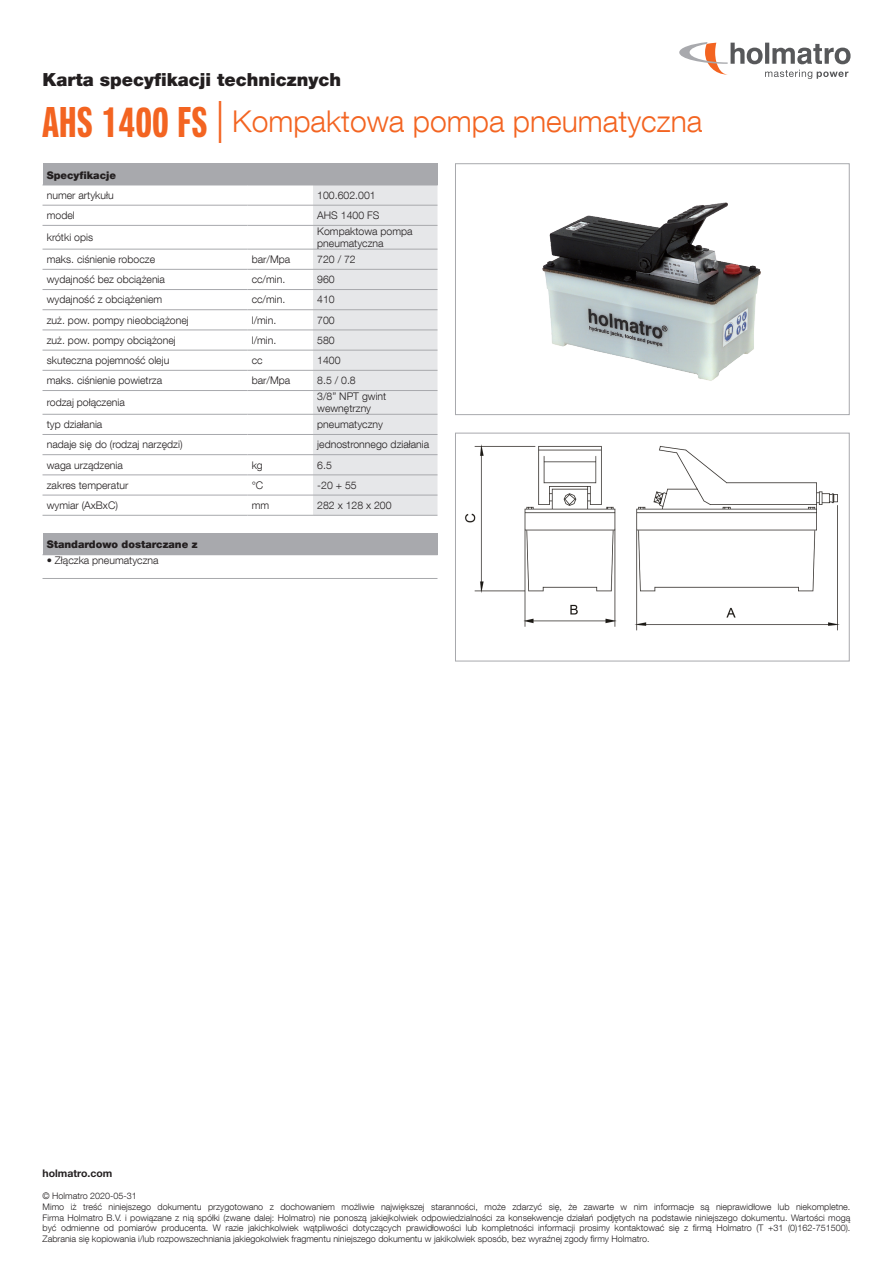
<style>
.page{position:relative;width:893px;height:1263px;background:#fff}
.page>*{position:absolute;margin:0;border:0;box-sizing:border-box;transform-origin:0 0}
.t1{font:300 30px "Helvetica Neue LT Com";color:#f36421}
.t2{font:900 18px "Helvetica Neue LT Com";color:#231f20}
.t3{font:300 10.5px/12px "Helvetica Neue LT Com";color:#231f20}
.t4{font:900 10.5px "Helvetica Neue LT Com";color:#231f20}
.t5{font:700 10.5px "Helvetica Neue LT Std";color:#231f20}
.t6{font:300 9px/10.8px "Helvetica Neue LT Com";color:#231f20}
.s1{font-family:"Neue Helvetica Pro 79 Cm";font-weight:700;font-size:42px}
.s2{font-family:"Helvetica Neue LT Std";font-size:42px}
</style>
<div class="page">
<svg style="left:679px;top:42px;width:171px;height:37px"></svg>
<div style="left:43px;top:164px;width:394px;height:21px;background:#a8a9ad"></div>
<svg style="left:313px;top:164px;width:125px;height:351px;background:#e1e2e4"></svg>
<hr style="left:43px;top:185px;width:204px;height:1px;background:#a8a9ad">
<hr style="left:247px;top:185px;width:66px;height:1px;background:#a8a9ad">
<hr style="left:313px;top:185px;width:125px;height:1px;background:#a8a9ad">
<hr style="left:43px;top:205px;width:204px;height:1px;background:#a8a9ad">
<hr style="left:247px;top:205px;width:66px;height:1px;background:#a8a9ad">
<hr style="left:313px;top:205px;width:124px;height:1px;background:#a8a9ad">
<hr style="left:43px;top:225px;width:204px;height:1px;background:#a8a9ad">
<hr style="left:247px;top:225px;width:66px;height:1px;background:#a8a9ad">
<hr style="left:313px;top:225px;width:124px;height:1px;background:#a8a9ad">
<hr style="left:43px;top:249px;width:204px;height:1px;background:#a8a9ad">
<hr style="left:247px;top:249px;width:66px;height:1px;background:#a8a9ad">
<hr style="left:313px;top:249px;width:124px;height:1px;background:#a8a9ad">
<hr style="left:43px;top:269px;width:204px;height:1px;background:#a8a9ad">
<hr style="left:247px;top:269px;width:66px;height:1px;background:#a8a9ad">
<hr style="left:313px;top:269px;width:124px;height:1px;background:#a8a9ad">
<hr style="left:43px;top:289px;width:204px;height:1px;background:#a8a9ad">
<hr style="left:247px;top:289px;width:66px;height:1px;background:#a8a9ad">
<hr style="left:313px;top:289px;width:124px;height:1px;background:#a8a9ad">
<hr style="left:43px;top:309px;width:204px;height:1px;background:#a8a9ad">
<hr style="left:247px;top:309px;width:66px;height:1px;background:#a8a9ad">
<hr style="left:313px;top:309px;width:124px;height:1px;background:#a8a9ad">
<hr style="left:43px;top:330px;width:204px;height:1px;background:#a8a9ad">
<hr style="left:247px;top:330px;width:66px;height:1px;background:#a8a9ad">
<hr style="left:313px;top:330px;width:124px;height:1px;background:#a8a9ad">
<hr style="left:43px;top:350px;width:204px;height:1px;background:#a8a9ad">
<hr style="left:247px;top:350px;width:66px;height:1px;background:#a8a9ad">
<hr style="left:313px;top:350px;width:124px;height:1px;background:#a8a9ad">
<hr style="left:43px;top:370px;width:204px;height:1px;background:#a8a9ad">
<hr style="left:247px;top:370px;width:66px;height:1px;background:#a8a9ad">
<hr style="left:313px;top:370px;width:124px;height:1px;background:#a8a9ad">
<hr style="left:43px;top:390px;width:204px;height:1px;background:#a8a9ad">
<hr style="left:247px;top:390px;width:66px;height:1px;background:#a8a9ad">
<hr style="left:313px;top:390px;width:124px;height:1px;background:#a8a9ad">
<hr style="left:43px;top:414px;width:204px;height:1px;background:#a8a9ad">
<hr style="left:247px;top:414px;width:66px;height:1px;background:#a8a9ad">
<hr style="left:313px;top:414px;width:124px;height:1px;background:#a8a9ad">
<hr style="left:43px;top:434px;width:204px;height:1px;background:#a8a9ad">
<hr style="left:247px;top:434px;width:66px;height:1px;background:#a8a9ad">
<hr style="left:313px;top:434px;width:124px;height:1px;background:#a8a9ad">
<hr style="left:43px;top:454px;width:204px;height:1px;background:#a8a9ad">
<hr style="left:247px;top:454px;width:66px;height:1px;background:#a8a9ad">
<hr style="left:313px;top:454px;width:124px;height:1px;background:#a8a9ad">
<hr style="left:43px;top:475px;width:204px;height:1px;background:#a8a9ad">
<hr style="left:247px;top:475px;width:66px;height:1px;background:#a8a9ad">
<hr style="left:313px;top:475px;width:124px;height:1px;background:#a8a9ad">
<hr style="left:43px;top:515px;width:204px;height:1px;background:#a8a9ad">
<hr style="left:43px;top:495px;width:204px;height:1px;background:#a8a9ad">
<hr style="left:247px;top:515px;width:66px;height:1px;background:#a8a9ad">
<hr style="left:247px;top:495px;width:66px;height:1px;background:#a8a9ad">
<hr style="left:313px;top:515px;width:124px;height:1px;background:#a8a9ad">
<hr style="left:313px;top:495px;width:124px;height:1px;background:#a8a9ad">
<div style="left:43px;top:533px;width:394px;height:22px;background:#a8a9ad"></div>
<svg style="left:437px;top:533px;width:1px;height:21px"></svg>
<hr style="left:43px;top:578px;width:394px;height:1px;background:#a8a9ad">
<hr style="left:43px;top:554px;width:395px;height:1px;background:#a8a9ad">
<img style="left:465px;top:444px;width:375px;height:187px">
<div style="left:455px;top:433px;width:394px;height:228px;border:1px solid #a8a9ad"></div>
<img style="left:542px;top:202px;width:219px;height:179px">
<div style="left:455px;top:164px;width:394px;height:251px;border:1px solid #a8a9ad"></div>
<h2 class="t2" style="left:43px;top:68px;width:300px">Karta specyfikacji technicznych</h2>
<h1 class="t1" style="left:43px;top:103px;width:661px"><span class="s1">AHS 1400 FS</span> <span class="s2">|</span> Kompaktowa pompa pneumatyczna</h1>
<p class="t4" style="left:47px;top:169px;width:71px">Specyfikacje</p>
<p class="t3" style="left:47px;top:189px;width:68px">numer artykułu</p>
<p class="t3" style="left:317px;top:189px;width:60px">100.602.001</p>
<p class="t3" style="left:47px;top:209px;width:30px">model</p>
<p class="t3" style="left:317px;top:209px;width:64px">AHS 1400 FS</p>
<p class="t3" style="left:47px;top:231px;width:48px">krótki opis</p>
<p class="t3" style="left:317px;top:225px;width:97px">Kompaktowa pompa pneumatyczna</p>
<p class="t3" style="left:47px;top:253px;width:110px">maks. ciśnienie robocze</p>
<p class="t3" style="left:252px;top:253px;width:40px">bar/Mpa</p>
<p class="t3" style="left:317px;top:253px;width:40px">720 / 72</p>
<p class="t3" style="left:47px;top:273px;width:120px">wydajność bez obciążenia</p>
<p class="t3" style="left:252px;top:273px;width:35px">cc/min.</p>
<p class="t3" style="left:317px;top:273px;width:19px">960</p>
<p class="t3" style="left:47px;top:293px;width:117px">wydajność z obciążeniem</p>
<p class="t3" style="left:252px;top:293px;width:35px">cc/min.</p>
<p class="t3" style="left:317px;top:293px;width:19px">410</p>
<p class="t3" style="left:47px;top:314px;width:143px">zuż. pow. pompy nieobciążonej</p>
<p class="t3" style="left:252px;top:314px;width:26px">l/min.</p>
<p class="t3" style="left:317px;top:314px;width:19px">700</p>
<p class="t3" style="left:47px;top:334px;width:130px">zuż. pow. pompy obciążonej</p>
<p class="t3" style="left:252px;top:334px;width:26px">l/min.</p>
<p class="t3" style="left:317px;top:334px;width:19px">580</p>
<p class="t3" style="left:47px;top:354px;width:124px">skuteczna pojemność oleju</p>
<p class="t3" style="left:252px;top:354px;width:12px">cc</p>
<p class="t3" style="left:317px;top:354px;width:25px">1400</p>
<p class="t3" style="left:47px;top:374px;width:117px">maks. ciśnienie powietrza</p>
<p class="t3" style="left:252px;top:374px;width:40px">bar/Mpa</p>
<p class="t3" style="left:317px;top:374px;width:40px">8.5 / 0.8</p>
<p class="t3" style="left:47px;top:396px;width:80px">rodzaj połączenia</p>
<p class="t3" style="left:317px;top:390px;width:71px">3/8” NPT gwint wewnętrzny</p>
<p class="t3" style="left:47px;top:418px;width:57px">typ działania</p>
<p class="t3" style="left:317px;top:418px;width:67px">pneumatyczny</p>
<p class="t3" style="left:47px;top:438px;width:137px">nadaje się do (rodzaj narzędzi)</p>
<p class="t3" style="left:317px;top:438px;width:114px">jednostronnego działania</p>
<p class="t3" style="left:47px;top:459px;width:78px">waga urządzenia</p>
<p class="t3" style="left:252px;top:459px;width:13px">kg</p>
<p class="t3" style="left:317px;top:459px;width:16px">6.5</p>
<p class="t3" style="left:47px;top:479px;width:83px">zakres temperatur</p>
<p class="t3" style="left:252px;top:479px;width:13px">°C</p>
<p class="t3" style="left:317px;top:479px;width:41px">-20 + 55</p>
<p class="t3" style="left:47px;top:499px;width:73px">wymiar (AxBxC)</p>
<p class="t3" style="left:252px;top:499px;width:19px">mm</p>
<p class="t3" style="left:317px;top:499px;width:76px">282 x 128 x 200</p>
<p class="t4" style="left:47px;top:538px;width:152px">Standardowo dostarczane z</p>
<p class="t3" style="left:47px;top:554px;width:113px">• Złączka pneumatyczna</p>
<p class="t5" style="left:43px;top:1167px;width:71px">holmatro.com</p>
<p class="t6" style="left:43px;top:1190px;width:809px">© Holmatro 2020-05-31<br>Mimo iż treść niniejszego dokumentu przygotowano z dochowaniem możliwie największej staranności, może zdarzyć się, że zawarte w nim informacje są nieprawidłowe lub niekompletne.<br>Firma Holmatro B.V. i powiązane z nią spółki (zwane dalej: Holmatro) nie ponoszą jakiejkolwiek odpowiedzialności za konsekwencje działań podjętych na podstawie niniejszego dokumentu. Wartości mogą być odmienne od pomiarów producenta. W razie jakichkolwiek wątpliwości dotyczących prawidłowości lub kompletności informacji prosimy kontaktować się z firmą Holmatro (T +31 (0)162-751500).<br>Zabrania się kopiowania i/lub rozpowszechniania jakiegokolwiek fragmentu niniejszego dokumentu w jakikolwiek sposób, bez wyraźnej zgody firmy Holmatro.</p>
</div>
